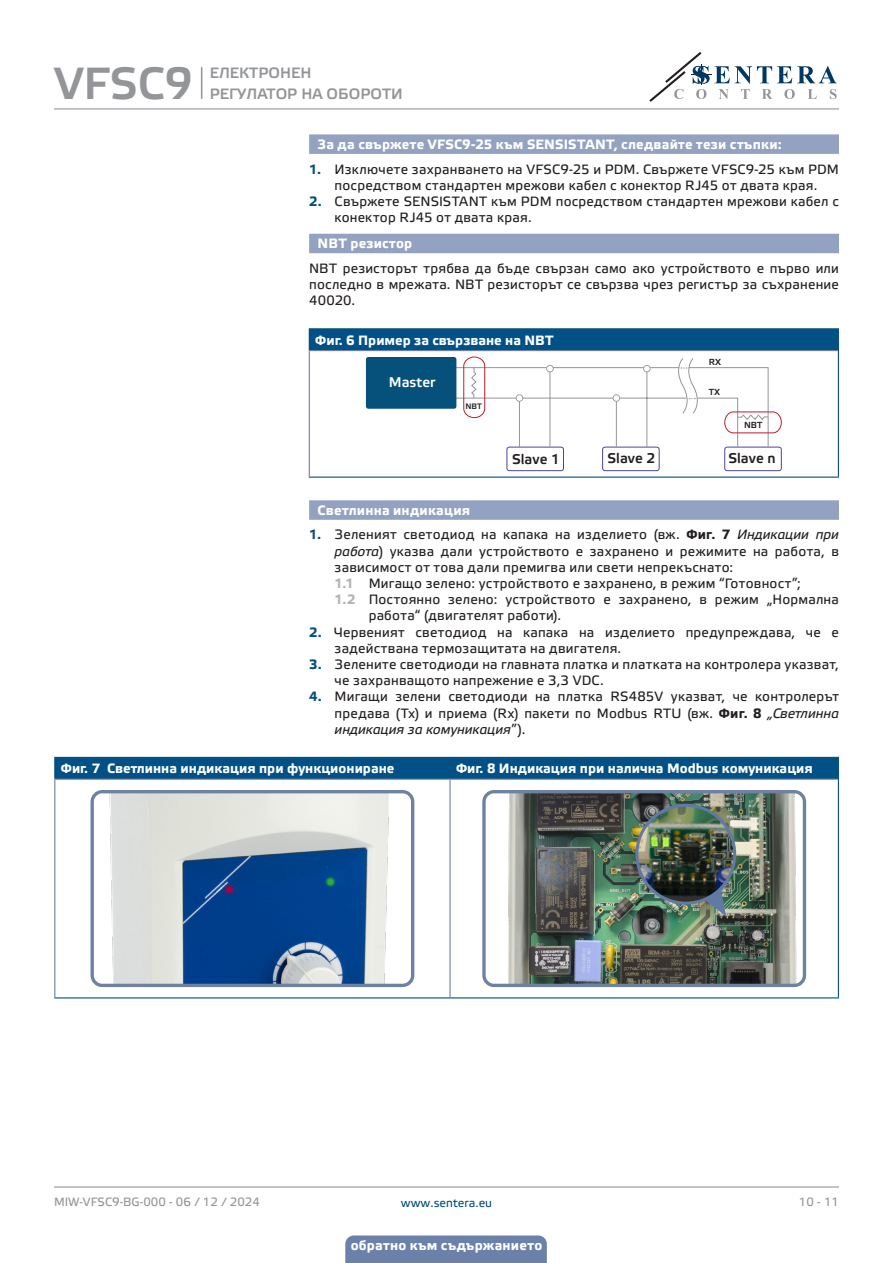
<style>
.page{position:relative;width:893px;height:1263px;background:#fff}
.page>*{position:absolute;margin:0;border:0;box-sizing:border-box;transform-origin:0 0}
.t1{font:45px "Etelka Medium Pro";color:#939598}
.t2{font:15px/21px "Etelka Medium Pro";color:#939598}
.t3{font:14.1px "Etelka Medium Pro";color:#231f20}
.t4{font:14.1px "Etelka Medium Pro";color:#fff}
.body{font:13.5px/16.2px "Etelka Text Pro";letter-spacing:.015em;color:#231f20}
.head-table{font:700 13.5px "Etelka Text Pro";color:#fff}
.Number-roman{font:700 13.5px "Etelka Text Pro";letter-spacing:.015em;color:#fff}
.t5{font:12px "Etelka Text Pro";color:#939598}
.t6{font:12px "Etelka Text Pro";color:#06517c}
.t7{font:8.85px "Etelka Medium Pro";color:#231f20}
.t8{font:7.95px "Etelka Medium Pro";color:#231f20}
.s1{font-weight:700;color:#06517c}
.s2{font-weight:700}
.s3{font-style:italic}
.s4{font-weight:700;color:#b2b3b7}
</style>
<div class="page">
<hr style="left:54px;top:108px;width:785px;height:1px;background:#939598">
<hr style="left:54px;top:1186px;width:785px;height:1px;background:#939598">
<svg style="left:649px;top:52px;width:188px;height:50px"></svg>
<div style="left:345px;top:1235px;width:202px;height:28px;background:#6c81aa"></div>
<div style="left:309px;top:134px;width:530px;height:20px;background:#94a2c2"></div>
<div style="left:309px;top:234px;width:530px;height:19px;background:#94a2c2"></div>
<div style="left:309px;top:500px;width:530px;height:20px;background:#94a2c2"></div>
<div style="left:309px;top:329px;width:529px;height:22px;background:#015186"></div>
<hr style="left:309px;top:328px;width:530px;height:1px;background:#06517c">
<svg style="left:838px;top:329px;width:1px;height:22px"></svg>
<hr style="left:838px;top:351px;width:1px;height:125px;background:#06517c">
<hr style="left:309px;top:476px;width:530px;height:2px;background:#06517c">
<hr style="left:309px;top:351px;width:1px;height:125px;background:#6d81a2">
<hr style="left:309px;top:350px;width:529px;height:1px;background:#6c81aa">
<div style="left:602px;top:447px;width:58px;height:24px;border:1px solid #4e439b;border-radius:2px"></div>
<hr style="left:440px;top:398px;width:246px;height:1px;background:#939598">
<hr style="left:448px;top:367px;width:231px;height:1px;background:#939598">
<div style="left:506px;top:447px;width:58px;height:24px;border:1px solid #4e439b;border-radius:2px"></div>
<div style="left:724px;top:447px;width:58px;height:24px;border:1px solid #4e439b;border-radius:2px"></div>
<div style="left:366px;top:357px;width:90px;height:52px;background:#06517c;border-radius:2px"></div>
<svg style="left:463px;top:357px;width:319px;height:91px"></svg>
<div style="left:54px;top:757px;width:785px;height:22px;background:#015186"></div>
<hr style="left:838px;top:779px;width:1px;height:218px;background:#06517c">
<hr style="left:54px;top:997px;width:396px;height:1px;background:#06517c">
<hr style="left:450px;top:997px;width:389px;height:1px;background:#06517c">
<hr style="left:54px;top:780px;width:1px;height:217px;background:#6d81a2">
<hr style="left:449px;top:780px;width:2px;height:217px;background:#6d81a2">
<hr style="left:54px;top:778px;width:396px;height:2px;background:#6c81aa">
<hr style="left:450px;top:778px;width:388px;height:2px;background:#6c81aa">
<img style="left:109px;top:794px;width:304px;height:189px">
<div style="left:91px;top:790px;width:323px;height:197px;border:3px solid #6d81a2;border-radius:10px"></div>
<img style="left:486px;top:794px;width:316px;height:189px">
<div style="left:482px;top:790px;width:324px;height:197px;border:3px solid #6d81a2;border-radius:10px"></div>
<img style="left:637px;top:805px;width:98px;height:98px;border-radius:49px">
<div style="left:635px;top:804px;width:101px;height:101px;border:3px solid #617aa4;border-radius:50%"></div>
<svg style="left:705px;top:889px;width:21px;height:27px"></svg>
<hr style="left:201px;top:67px;width:1px;height:32px;background:#939598">
<h1 class="t1" style="left:54px;top:59px;width:140px">VFSC9</h1>
<p class="t2" style="left:210px;top:63px;width:195px">ЕЛЕКТРОНЕН<br>РЕГУЛАТОР НА ОБОРОТИ</p>
<p class="Number-roman" style="left:318px;top:137px;width:466px">За да свържете VFSC9-25 към SENSISTANT, следвайте тези стъпки:</p>
<p class="body" style="left:309px;top:162px;width:531px;text-align:center"><span class="s1">1.</span> Изключете захранването на VFSC9-25 и PDM. Свържете VFSC9-25 към PDM посредством стандартен мрежови кабел с конектор RJ45 от двата края.</p>
<p class="body" style="left:335px;top:194px;width:506px;text-indent:-26px"><span class="s1">2.</span> Свържете SENSISTANT към PDM посредством стандартен мрежови кабел с конектор RJ45 от двата края.</p>
<p class="Number-roman" style="left:318px;top:236px;width:96px">NBT резистор</p>
<p class="body" style="left:309px;top:261px;width:531px;text-align:justify">NBT резисторът трябва да бъде свързан само ако устройството е първо или последно в мрежата. NBT резисторът се свързва чрез регистър за съхранение 40020.</p>
<p class="head-table" style="left:315px;top:332px;width:240px">Фиг. 6 Пример за свързване на NBT</p>
<p class="t4" style="left:389px;top:374px;width:48px">Master</p>
<p class="t8" style="left:465px;top:402px;width:18px">NBT</p>
<p class="t3" style="left:512px;top:452px;width:49px">Slave 1</p>
<p class="t3" style="left:607px;top:451px;width:49px">Slave 2</p>
<p class="t7" style="left:709px;top:357px;width:14px">RX</p>
<p class="t7" style="left:709px;top:387px;width:13px">ТX</p>
<p class="t7" style="left:744px;top:420px;width:20px">NBT</p>
<p class="t3" style="left:728px;top:451px;width:49px">Slave n</p>
<p class="Number-roman" style="left:318px;top:502px;width:154px">Светлинна индикация</p>
<p class="body" style="left:335px;top:527px;width:506px;text-align:justify;text-indent:-26px"><span class="s1">1.</span> Зеленият светодиод на капака на изделието (вж. <span class="s2">Фиг. 7</span> <span class="s3">Индикации при работа</span>) указва дали устройството е захранено и режимите на работа, в зависимост от това дали премигва или свети непрекъснато:</p>
<p class="body" style="left:335px;top:576px;width:468px"><span class="s4">1.1</span> Мигащо зелено: устройството е захранено, в режим “Готовност”;</p>
<p class="body" style="left:369px;top:592px;width:472px;text-indent:-34px"><span class="s4">1.2</span> Постоянно зелено: устройството е захранено, в режим „Нормална работа“ (двигателят работи).</p>
<p class="body" style="left:335px;top:625px;width:506px;text-indent:-26px"><span class="s1">2.</span> Червеният светодиод на капака на изделието предупреждава, че е задействана термозащитата на двигателя.</p>
<p class="body" style="left:335px;top:657px;width:506px;text-indent:-26px"><span class="s1">3.</span> Зелените светодиоди на главната платка и платката на контролера указват, че захранващото напрежение е 3,3 VDC.</p>
<p class="body" style="left:335px;top:689px;width:506px;text-align:justify;text-indent:-26px"><span class="s1">4.</span> Мигащи зелени светодиоди на платка RS485V указват, че контролерът предава (Tx) и приема (Rx) пакети по Modbus RTU (вж. <span class="s2">Фиг. 8</span> <span class="s3">„Светлинна индикация за комуникация</span>”).</p>
<p class="head-table" style="left:61px;top:761px;width:335px">Фиг. 7 Светлинна индикация при функциониране</p>
<p class="head-table" style="left:456px;top:761px;width:358px">Фиг. 8 Индикация при налична Modbus комуникация</p>
<p class="t5" style="left:54px;top:1195px;width:207px">MIW-VFSC9-BG-000 - 06 / 12 / 2024</p>
<p class="t6" style="left:401px;top:1196px;width:93px">www.sentera.eu</p>
<p class="t5" style="left:799px;top:1195px;width:42px">10 - 11</p>
<p class="Number-roman" style="left:351px;top:1238px;width:193px">обратно към съдържанието</p>
</div>
